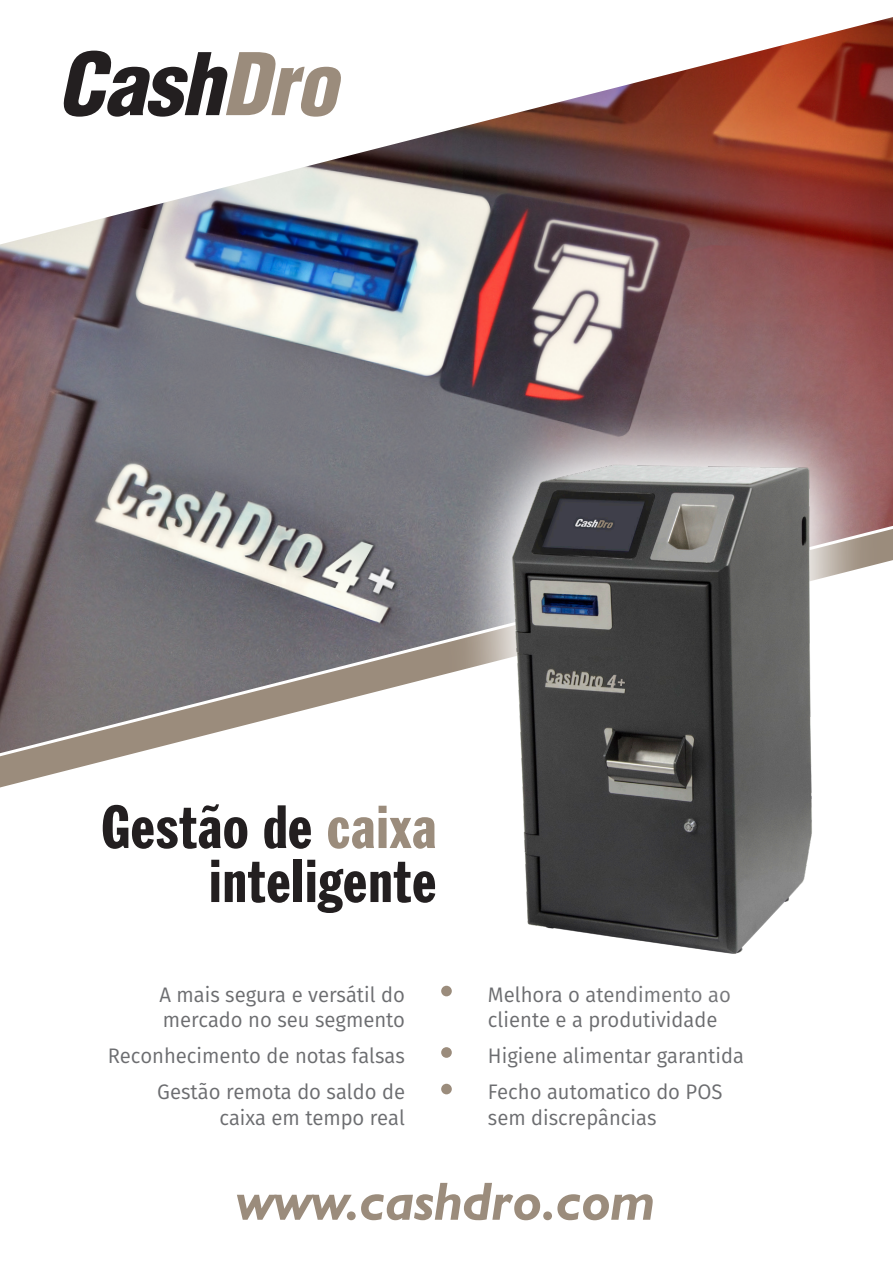
<style>
.page{position:relative;width:893px;height:1263px;background:#fff}
.page>*{position:absolute;margin:0;border:0;box-sizing:border-box;transform-origin:0 0}
.t1{font:italic 900 condensed 84px "Helvetica";letter-spacing:-.01em;color:#231f20}
.t2{font:extra-condensed 60px/54px "Franklin Gothic BT";color:#231f20;text-align:right;scale:1.15 1}
.t3{font:italic 700 54px "Humanist 521 BT";color:#9b8c7c}
.t4{font:21px/25.5px "Fira Sans";color:#6c6d70}
.s1{color:#9b8c7c}
</style>
<div class="page">
<img style="left:0;top:17px;width:893px;height:503px">
<svg style="left:0;top:520px;width:893px;height:268px"></svg>
<div style="left:441px;top:1047px;width:11px;height:11px;background:#9b8c7c;border-radius:50%"></div>
<div style="left:441px;top:1084px;width:11px;height:10px;background:#9b8c7c;border-radius:50%"></div>
<svg style="left:443px;top:394px;width:440px;height:394px;background:#957275"></svg>
<svg style="left:450px;top:400px;width:431px;height:388px"></svg>
<img style="left:441px;top:422px;width:406px;height:575px">
<h1 class="t1" style="left:57px;top:31px;width:281px">Cash<span class="s1">Dro</span></h1>
<h2 class="t2" style="left:101px;top:800px;width:294px">Gestão de <span class="s1">caixa </span>inteligente</h2>
<p class="t4" style="left:159px;top:981px;width:247px">A mais segura e versátil do mercado no seu segmento</p>
<p class="t4" style="left:108px;top:1037px;width:299px;line-height:36.2px;text-align:right">Reconhecimento de notas falsas<br>Gestão remota do saldo de</p>
<p class="t4" style="left:219px;top:1104px;width:187px">caixa em tempo real</p>
<p class="t4" style="left:488px;top:981px;width:244px">Melhora o atendimento ao cliente e a produtividade</p>
<p class="t4" style="left:488px;top:1037px;width:258px;line-height:36.2px">Higiene alimentar garantida<br>Fecho automatico do POS</p>
<p class="t4" style="left:488px;top:1104px;width:170px">sem discrepâncias</p>
<h3 class="t3" style="left:237px;top:1168px;width:420px">www.cashdro.com</h3>
</div>
